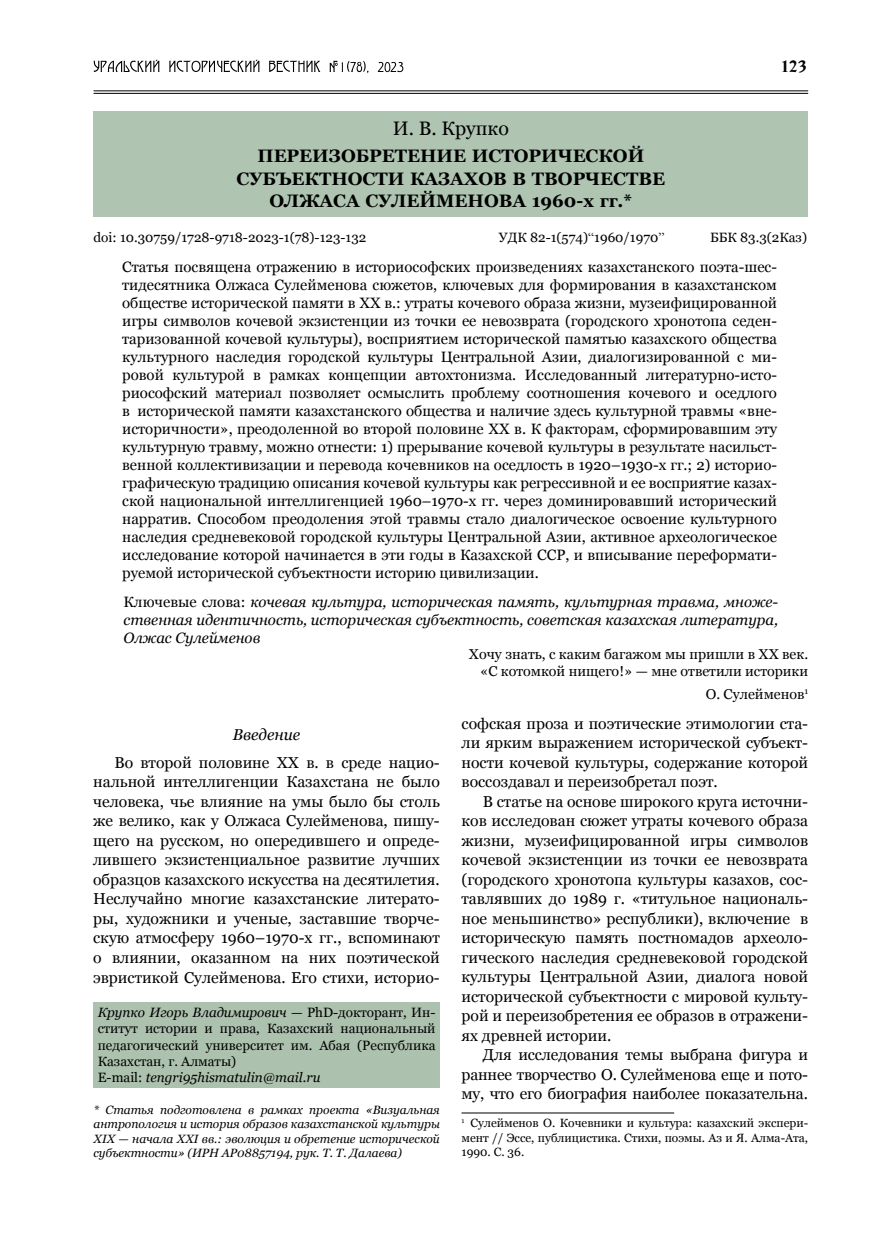
<style>
.page{position:relative;width:872px;height:1234px;background:#fff}
.page>*{position:absolute;margin:0;border:0;box-sizing:border-box;transform-origin:0 0}
.t1{font:19.5px "Georgia";color:#000}
.t2{font:700 18px/22.5px "Georgia";color:#000;text-align:center}
.t3{font:16.5px "Izhitsa C";color:#000}
.t4{font:15.75px/19.5px "Georgia";color:#000;text-align:justify}
.t5{font:italic 15.75px "Georgia";color:#000}
.t6{font:15px/18px "Georgia";color:#000;text-align:justify}
.t7{font:italic 15px/18px "Georgia";color:#000;text-align:justify}
.t8{font:14.25px/17.1px "Georgia";color:#000;text-align:right}
.t9{font:13.5px/16.2px "Georgia";color:#000}
.t10{font:italic 12px/14.4px "Georgia";color:#000;text-align:justify}
.t11{font:12px/14.4px "Georgia";color:#000;text-align:justify}
.s1{font-family:"Times New Roman"}
.s2{font-style:normal}
.s3{font-style:italic}
</style>
<div class="page">
<hr style="left:94px;top:91px;width:714px;height:1px;background:#000">
<hr style="left:94px;top:93px;width:714px;height:1px;background:#000">
<svg style="left:94px;top:60px;width:309px;height:13px"></svg>
<div style="left:94px;top:111px;width:714px;height:105px;background:#afc5b2"></div>
<div style="left:94px;top:1001px;width:346px;height:85px;background:#acc1ae"></div>
<hr style="left:461px;top:1112px;width:213px;height:1px;background:#000">
<h1 class="t1" style="left:393px;top:117px;width:117px">И. В. Крупко</h1>
<p class="t2" style="left:237px;top:144px;width:430px">ПЕРЕИЗОБРЕТЕНИЕ ИСТОРИЧЕСКОЙ<br>СУБЪЕКТНОСТИ КАЗАХОВ В ТВОРЧЕСТВЕ<br>ОЛЖАСА СУЛЕЙМЕНОВА 1960-х гг.*</p>
<p class="t3" style="left:781px;top:57px;width:27px">123</p>
<p class="t9" style="left:94px;top:229px;width:274px">doi: 10.30759/1728-9718-2023-1(78)-123-132</p>
<p class="t9" style="left:499px;top:229px;width:167px">УДК 82-1(574)<span class="s1">“</span>1960/1970<span class="s1">”</span></p>
<p class="t9" style="left:710px;top:229px;width:99px">ББК 83.3(2Каз)</p>
<p class="t6" style="left:122px;top:258px;width:656px">Статья посвящена отражению в историософских произведениях казахстанского поэта-шес&shy;тидесятника Олжаса Сулейменова сюжетов, ключевых для формирования в казахстанском обществе исторической памяти в ХХ в.: утраты кочевого образа жизни, музеифицированной игры символов кочевой экзистенции из точки ее невозврата (городского хронотопа седен&shy;таризованной кочевой культуры), восприятием исторической памятью казахского общества культурного наследия городской культуры Центральной Азии, диалогизированной с ми&shy;ровой культурой в рамках концепции автохтонизма. Исследованный литературно-исто&shy;риософский материал позволяет осмыслить проблему соотношения кочевого и оседлого в исторической памяти казахстанского общества и наличие здесь культурной травмы «вне&shy;историчности», преодоленной во второй половине ХХ в. К факторам, сформировавшим эту культурную травму, можно отнести: 1) прерывание кочевой культуры в результате насильст&shy;венной коллективизации и перевода кочевников на оседлость в 1920–1930-х гг.; 2) историо&shy;графическую традицию описания кочевой культуры как регрессивной и ее восприятие казах&shy;ской национальной интеллигенцией 1960–1970-х гг. через доминировавший исторический нарратив. Способом преодоления этой травмы стало диалогическое освоение культурного наследия средневековой городской культуры Центральной Азии, активное археологическое исследование которой начинается в эти годы в Казахской ССР, и вписывание переформати&shy;руемой исторической субъектности историю цивилизации.</p>
<p class="t7" style="left:123px;top:592px;width:656px"><span class="s2">Ключевые слова:</span> кочевая культура, историческая память, культурная травма, множе&shy;ственная идентичность, историческая субъектность, советская казахская литература, Олжас Сулейменов</p>
<p class="t5" style="left:233px;top:725px;width:69px">Введение</p>
<p class="t4" style="left:93px;top:752px;width:348px;text-indent:21px">Во второй половине ХХ в. в среде нацио&shy;нальной интеллигенции Казахстана не было человека, чье влияние на умы было бы столь же велико, как у Олжаса Сулейменова, пишу&shy;щего на русском, но опередившего и опреде&shy;лившего экзистенциальное развитие лучших образцов казахского искусства на десятилетия.<br>Неслучайно многие казахстанские литерато&shy;ры, художники и ученые, заставшие творче&shy;скую атмосферу 1960–1970-х гг., вспоминают о влиянии, оказанном на них поэтической эвристикой Сулейменова. Его стихи, историо-</p>
<p class="t9" style="left:98px;top:1004px;width:339px"><span class="s3">Крупко Игорь Владимирович</span> — PhD-докторант, Ин&shy;ститут истории и права, Казахский национальный педагогический университет им. Абая (Республика Казахстан, г. Алматы)<br>E-mail: <span class="s3">tengri95hismatulin@mail.ru</span></p>
<p class="t10" style="left:93px;top:1102px;width:348px">* Статья подготовлена в рамках проекта «Визуальная антропология и история образов казахстанской культуры XIX — начала XXI вв.: эволюция и обретение исторической субъектности» (ИРН AP08857194, рук. Т. Т. Далаева)</p>
<p class="t8" style="left:469px;top:645px;width:341px">Хочу знать, с каким багажом мы пришли в ХХ век. «С котомкой нищего!» — мне ответили историки</p>
<p class="t8" style="left:705px;top:685px;width:104px">О. Сулейменов<sup>1</sup></p>
<p class="t4" style="left:461px;top:713px;width:348px">софская проза и поэтические этимологии ста&shy;ли ярким выражением исторической субъект&shy;ности кочевой культуры, содержание которой воссоздавал и переизобретал поэт.<sup>1</sup></p>
<p class="t4" style="left:461px;top:791px;width:348px;text-indent:21px">В статье на основе широкого круга источни&shy;ков исследован сюжет утраты кочевого образа жизни, музеифицированной игры символов кочевой экзистенции из точки ее невозврата (городского хронотопа культуры казахов, сос&shy;тавлявших до 1989 г. «титульное националь&shy;ное меньшинство» республики), включение в историческую память постномадов археоло&shy;гического наследия средневековой городской культуры Центральной Азии, диалога новой исторической субъектности с мировой культу&shy;рой и переизобретения ее образов в отражени&shy;ях древней истории.</p>
<p class="t4" style="left:461px;top:1044px;width:348px;text-indent:21px">Для исследования темы выбрана фигура и раннее творчество О. Сулейменова еще и пото&shy;му, что его биография наиболее показательна.</p>
<p class="t11" style="left:461px;top:1115px;width:348px"><sup>1</sup> Сулейменов О. Кочевники и культура: казахский экспери&shy;мент // Эссе, публицистика. Стихи, поэмы. Аз и Я. Алма-Ата, 1990. С. 36.</p>
</div>
